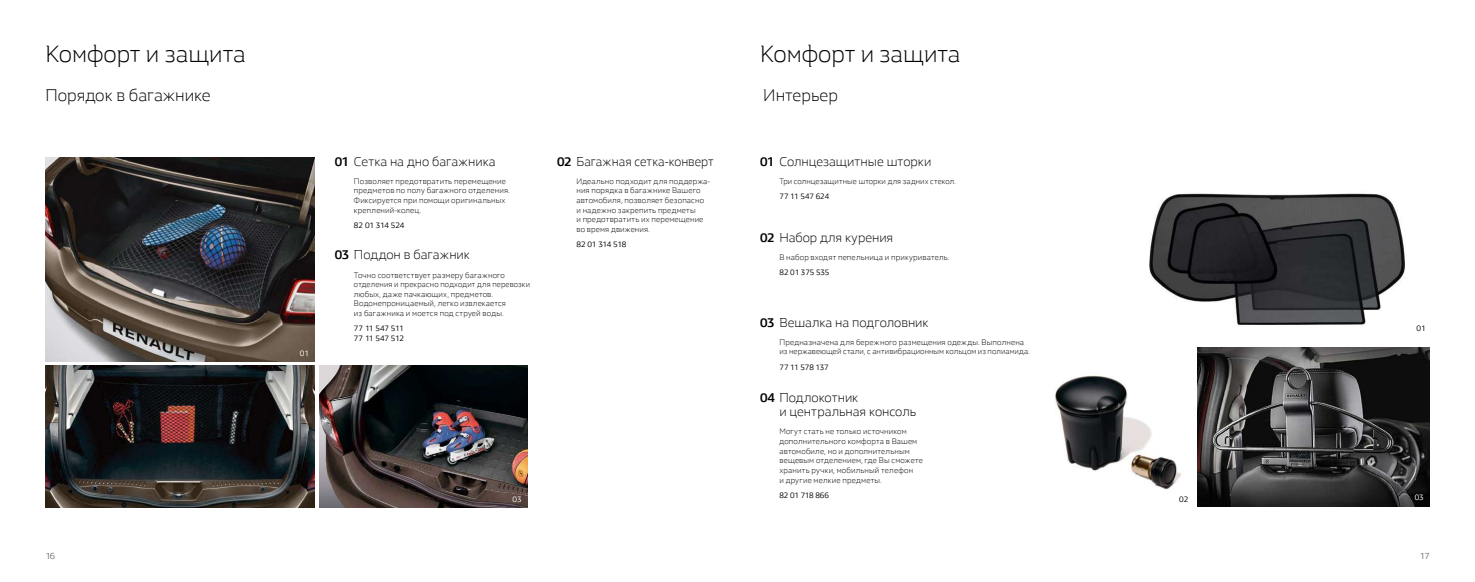
<style>
.page{position:relative;width:1475px;height:582px;background:#fff}
.page>*{position:absolute;margin:0;border:0;box-sizing:border-box;transform-origin:0 0}
.t1{font:300 24px "Renault Life";color:#000}
.t2{font:300 17px "Renault Life";color:#000}
.t3{font:300 13px/14px "Renault Life";letter-spacing:-.005em;color:#000}
.t4{font:300 13px "Renault Life";letter-spacing:-.005em;color:#000;scale:.96 1}
.t5{font:9px "Renault Life";color:#717171}
.t6{font:300 8px/9.6px "Renault Life";letter-spacing:.015em;color:#000}
.t7{font:8px "Renault Life";letter-spacing:-.015em;color:#000}
.t8{font:8px/9.3px "Renault Life";letter-spacing:-.035em;color:#000}
.t9{font:8px "Renault Life";color:#fff}
.s1{font-weight:700}
</style>
<div class="page">
<img style="left:45px;top:157px;width:270px;height:204px">
<img style="left:319px;top:365px;width:208px;height:142px">
<img style="left:45px;top:365px;width:270px;height:142px">
<img style="left:1149px;top:193px;width:256px;height:133px">
<img style="left:1055px;top:375px;width:126px;height:115px">
<img style="left:1197px;top:347px;width:232px;height:158px">
<h1 class="t1" style="left:45px;top:37px;width:202px">Комфорт и защита</h1>
<h1 class="t1" style="left:760px;top:37px;width:202px">Комфорт и защита</h1>
<h2 class="t2" style="left:45px;top:84px;width:167px">Порядок в багажнике</h2>
<h2 class="t2" style="left:763px;top:84px;width:76px">Интерьер</h2>
<p class="t9" style="left:300px;top:347px;width:11px">01</p>
<h3 class="t3" style="left:334px;top:154px;width:162px"><span class="s1">01</span> Сетка на дно багажника</h3>
<p class="t6" style="left:354px;top:176px;width:157px">Позволяет предотвратить перемещение предметов по полу багажного отделения.<br>Фиксируется при помощи оригинальных креплений-колец.</p>
<p class="t7" style="left:354px;top:220px;width:52px">82 01 314 524</p>
<h3 class="t3" style="left:334px;top:247px;width:137px"><span class="s1">03</span> Поддон в багажник</h3>
<p class="t6" style="left:354px;top:269px;width:178px">Точно соответствует размеру багажного отделения и прекрасно подходит для перевозки любых, даже пачкающих, предметов.<br>Водонепроницаемый, легко извлекается<br>из багажника и моется под струей воды.</p>
<p class="t8" style="left:354px;top:323px;width:52px">77 11 547 511<br>77 11 547 512</p>
<h3 class="t4" style="left:557px;top:152px;width:164px"><span class="s1">02</span> Багажная сетка-конверт</h3>
<p class="t6" style="left:576px;top:176px;width:135px">Идеально подходит для поддержа&shy;ния порядка в багажнике Вашего автомобиля, позволяет безопасно и надежно закрепить предметы<br>и предотвратить их перемещение во время движения.</p>
<p class="t8" style="left:576px;top:239px;width:52px">82 01 314 518</p>
<h3 class="t3" style="left:760px;top:154px;width:173px"><span class="s1">01</span> Солнцезащитные шторки</h3>
<p class="t6" style="left:779px;top:176px;width:178px">Три солнцезащитные шторки для задних стекол.</p>
<p class="t7" style="left:779px;top:191px;width:51px">77 11 547 624</p>
<h3 class="t3" style="left:760px;top:229px;width:134px"><span class="s1">02</span> Набор для курения</h3>
<p class="t6" style="left:779px;top:252px;width:172px">В набор входят пепельница и прикуриватель.</p>
<p class="t7" style="left:779px;top:267px;width:52px">82 01 375 535</p>
<h3 class="t3" style="left:760px;top:314px;width:170px"><span class="s1">03</span> Вешалка на подголовник</h3>
<p class="t6" style="left:779px;top:337px;width:252px">Предназначена для бережного размещения одежды. Выполнена из нержавеющей стали, с антивибрационным кольцом из полиамида.</p>
<p class="t7" style="left:779px;top:361px;width:51px">77 11 578 137</p>
<p class="t7" style="left:1416px;top:322px;width:11px">01</p>
<p class="t9" style="left:512px;top:493px;width:11px">03</p>
<h3 class="t3" style="left:779px;top:390px;width:138px;text-indent:-19px"><span class="s1">04</span> Подлокотник<br>и центральная консоль</h3>
<p class="t6" style="left:779px;top:426px;width:145px">Могут стать не только источником дополнительного комфорта в Вашем автомобиле, но и дополнительным вещевым отделением, где Вы сможете хранить ручки, мобильный телефон<br>и другие мелкие предметы.</p>
<p class="t7" style="left:779px;top:489px;width:51px">82 01 718 866</p>
<p class="t7" style="left:1178px;top:493px;width:11px">02</p>
<p class="t9" style="left:1414px;top:492px;width:11px">03</p>
<p class="t5" style="left:45px;top:549px;width:11px">16</p>
<p class="t5" style="left:1419px;top:549px;width:11px">17</p>
</div>
